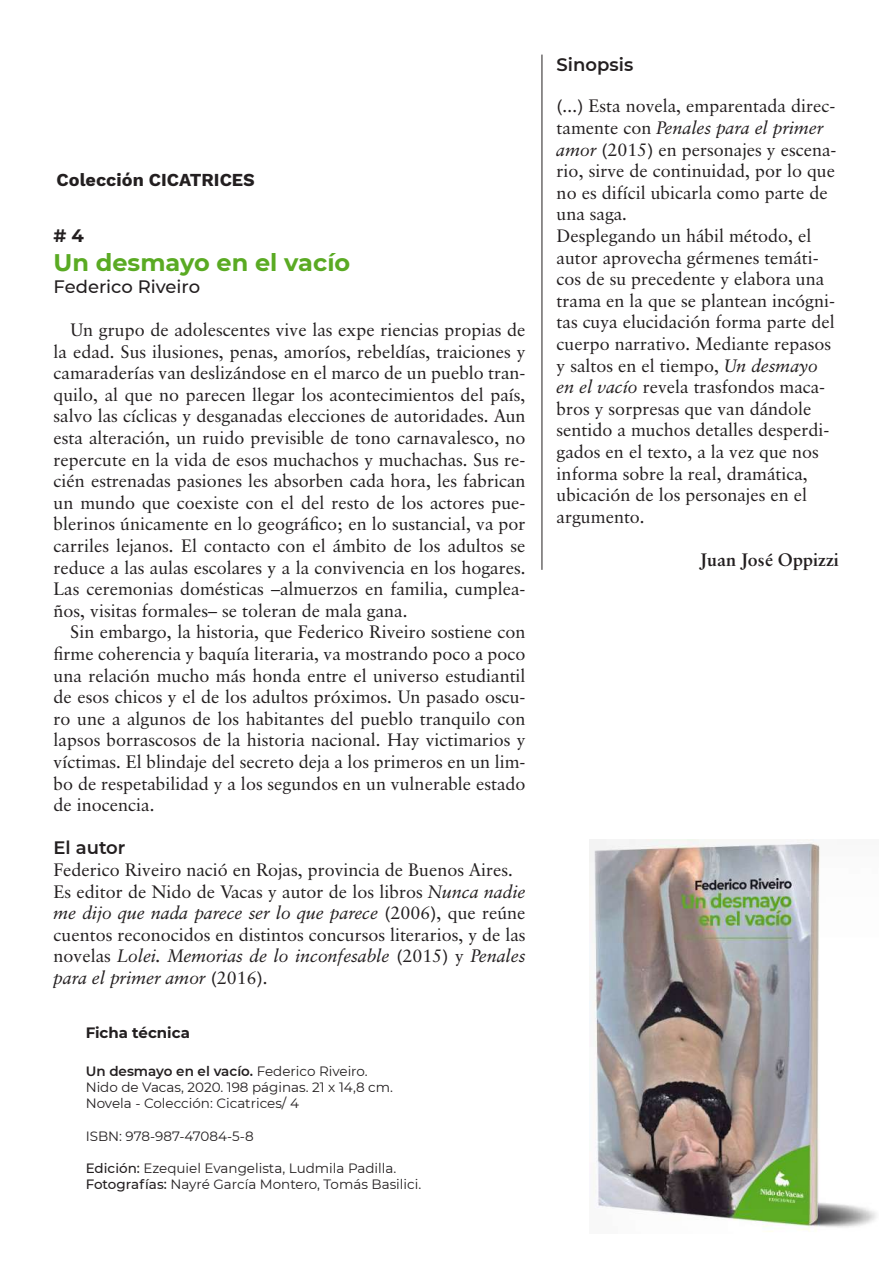
<style>
.page{position:relative;width:893px;height:1263px;background:#fff}
.page>*{position:absolute;margin:0;border:0;box-sizing:border-box;transform-origin:0 0}
.t1{font:700 24px "Montserrat";color:#5aaa23}
.t2{font:18px/21.6px "Classical Garamond BT";color:#231f20;text-align:justify}
.t3{font:700 18px "Work Sans";color:#231f20}
.t4{font:500 18px "Montserrat";color:#231f20}
.t5{font:600 18px "Montserrat";color:#231f20}
.t6{font:700 18px "Classical Garamond BT";color:#231f20}
.t7{font:700 18px "Montserrat";color:#231f20}
.t8{font:700 15px "Montserrat";color:#231f20}
.t9{font:13.5px/16.2px "Montserrat";color:#231f20}
.s1{font-style:italic}
.s2{font-weight:600}
.s3{font-weight:500}
</style>
<div class="page">
<img style="left:589px;top:839px;width:287px;height:393px">
<hr style="left:542px;top:55px;width:1px;height:515px;background:#231f20">
<p class="t3" style="left:57px;top:170px;width:200px">Colección CICATRICES</p>
<p class="t7" style="left:54px;top:223px;width:32px"># 4</p>
<h1 class="t1" style="left:54px;top:245px;width:298px">Un desmayo en el vacío</h1>
<p class="t4" style="left:54px;top:274px;width:148px">Federico Riveiro</p>
<p class="t2" style="left:54px;top:319px;width:474px;text-indent:17px">Un grupo de adolescentes vive las expe riencias propias de la edad. Sus ilusiones, penas, amoríos, rebeldías, traiciones y camaraderías van deslizándose en el marco de un pueblo tran&shy;quilo, al que no parecen llegar los acontecimientos del país, salvo las cíclicas y desganadas elecciones de autoridades. Aun esta alteración, un ruido previsible de tono carnavalesco, no repercute en la vida de esos muchachos y muchachas. Sus re&shy;cién estrenadas pasiones les absorben cada hora, les fabrican un mundo que coexiste con el del resto de los actores pue&shy;blerinos únicamente en lo geográfico; en lo sustancial, va por carriles lejanos. El contacto con el ámbito de los adultos se reduce a las aulas escolares y a la convivencia en los hogares.<br>Las ceremonias domésticas –almuerzos en familia, cumplea&shy;ños, visitas formales– se toleran de mala gana.</p>
<p class="t2" style="left:54px;top:621px;width:474px;text-indent:17px">Sin embargo, la historia, que Federico Riveiro sostiene con firme coherencia y baquía literaria, va mostrando poco a poco una relación mucho más honda entre el universo estudiantil de esos chicos y el de los adultos próximos. Un pasado oscu&shy;ro une a algunos de los habitantes del pueblo tranquilo con lapsos borrascosos de la historia nacional. Hay victimarios y víctimas. El blindaje del secreto deja a los primeros en un lim&shy;bo de respetabilidad y a los segundos en un vulnerable estado de inocencia.</p>
<p class="t5" style="left:54px;top:835px;width:73px">El autor</p>
<p class="t2" style="left:54px;top:859px;width:473px;text-align:left">Federico Riveiro nació en Rojas, provincia de Buenos Aires.<br>Es editor de Nido de Vacas y autor de los libros <span class="s1">Nunca nadie me dijo que nada parece ser lo que parece</span> (2006), que reúne cuentos reconocidos en distintos concursos literarios, y de las novelas <span class="s1">Lolei. Memorias de lo inconfesable</span> (2015) y <span class="s1">Penales para el primer amor</span> (2016).</p>
<p class="t8" style="left:86px;top:1022px;width:106px">Ficha técnica</p>
<p class="t9" style="left:86px;top:1062px;width:309px"><span class="s2">Un desmayo en el vacío.</span> Federico Riveiro.<br>Nido de Vacas, 2020. 198 páginas. 21 x 14,8 cm.<br>Novela - Colección: Cicatrices/ 4</p>
<p class="t9" style="left:86px;top:1127px;width:169px">ISBN: 978-987-47084-5-8</p>
<p class="t9" style="left:86px;top:1160px;width:337px"><span class="s3">Edición:</span> Ezequiel Evangelista, Ludmila Padilla.<br><span class="s3">Fotografías:</span> Nayré García Montero, Tomás Basilici.</p>
<p class="t5" style="left:557px;top:52px;width:78px">Sinopsis</p>
<p class="t2" style="left:557px;top:95px;width:281px;text-align:left">(...) Esta novela, emparentada direc&shy;tamente con <span class="s1">Penales para el primer amor</span> (2015) en personajes y escena&shy;rio, sirve de continuidad, por lo que no es difícil ubicarla como parte de una saga.<br>Desplegando un hábil método, el autor aprovecha gérmenes temáti&shy;cos de su precedente y elabora una trama en la que se plantean incógni&shy;tas cuya elucidación forma parte del cuerpo narrativo. Mediante repasos y saltos en el tiempo, <span class="s1">Un desmayo en el vacío</span> revela trasfondos maca&shy;bros y sorpresas que van dándole sentido a muchos detalles desperdi&shy;gados en el texto, a la vez que nos informa sobre la real, dramática, ubicación de los personajes en el argumento.</p>
<p class="t6" style="left:700px;top:549px;width:140px">Juan José Oppizzi</p>
</div>
